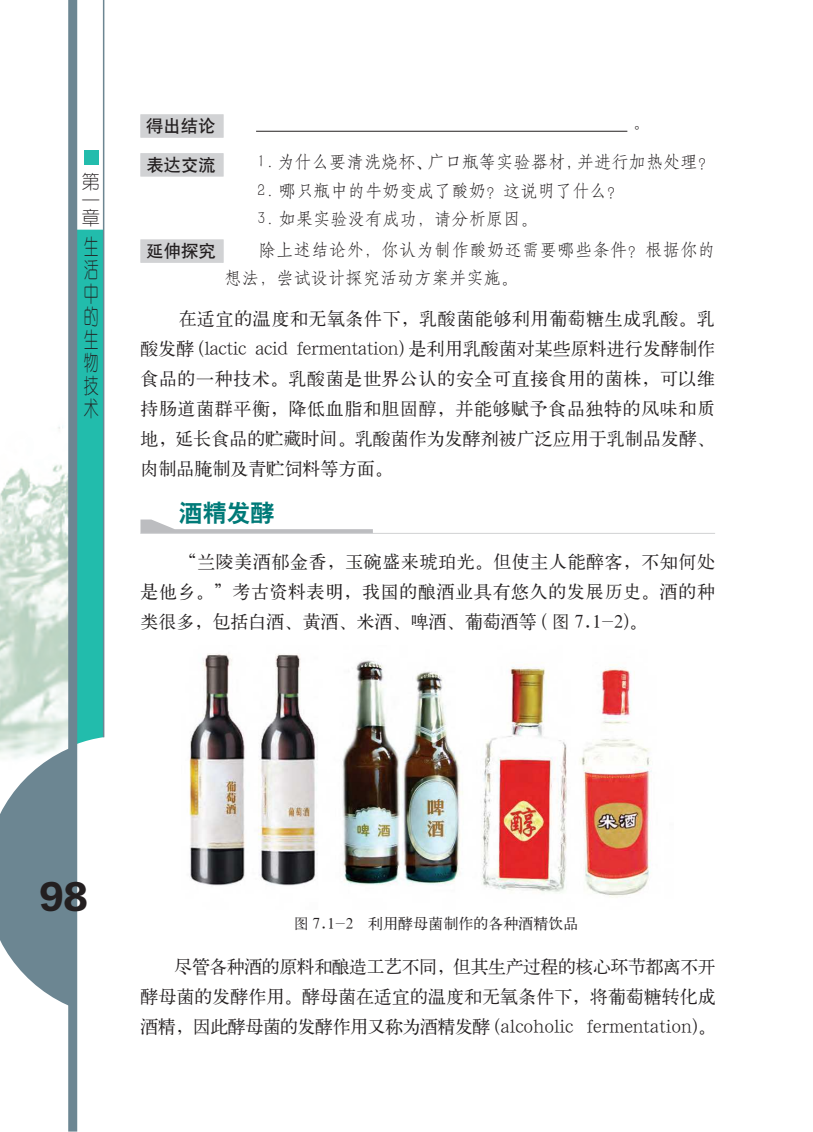
<style>
.page{position:relative;width:813px;height:1132px;background:#fff}
.page>*{position:absolute;margin:0;border:0;box-sizing:border-box;transform-origin:0 0}
.t1{font:33px "FZLTTHJW GB1 0";color:#231f20}
.t2{font:24px "H Yb 2 gj";color:#007a78}
.t3{font:21px/23.1px "FZY1 JW GB1 0";color:#231f20;text-align:justify;scale:.7 1}
.t4{font:18px/30px "H Ya 1 gj";color:#231f20;text-align:justify}
.t5{font:18px/18px "FZY1 JW GB1 0";color:#231f20;text-align:justify}
.t6{font:17.25px "H Yd 1 gj";color:#231f20}
.t7{font:17.25px/28.5px "H Yd 1 gj";letter-spacing:.02em;color:#231f20}
.t8{font:17.25px "H Yb 1 gj";color:#231f20}
.t9{font:15px "H Ya 1 gj";color:#231f20}
</style>
<div class="page">
<hr style="left:103px;top:0;width:1px;height:737px;background:#6c8692">
<svg style="left:0;top:229px;width:104px;height:779px"></svg>
<div style="left:68px;top:0;width:9px;height:1131px;background:#6c8692"></div>
<div style="left:84px;top:150px;width:15px;height:14px;background:#22bcac"></div>
<div style="left:140px;top:114px;width:83px;height:23px;background:#d1d2d4"></div>
<svg style="left:140px;top:519px;width:232px;height:14px"></svg>
<hr style="left:140px;top:533px;width:574px;height:1px;background:#d1d2d4">
<div style="left:140px;top:153px;width:83px;height:23px;background:#d1d2d4"></div>
<hr style="left:256px;top:131px;width:371px;height:1px;background:#231f20">
<div style="left:140px;top:239px;width:83px;height:23px;background:#d1d2d4;border:1px solid #d1d2d4"></div>
<img style="left:189px;top:654px;width:463px;height:244px">
<p class="t5" style="left:82px;top:173px;width:19px">第一章</p>
<p class="t3" style="left:84px;top:236px;width:22px">生活中的生物技术</p>
<p class="t8" style="left:146px;top:117px;width:70px">得出结论</p>
<p class="t8" style="left:146px;top:156px;width:70px">表达交流</p>
<p class="t6" style="left:257px;top:153px;width:459px">1. 为什么要清洗烧杯、广口瓶等实验器材，并进行加热处理？</p>
<p class="t6" style="left:257px;top:182px;width:368px">2. 哪只瓶中的牛奶变成了酸奶？这说明了什么？</p>
<p class="t6" style="left:257px;top:210px;width:282px">3. 如果实验没有成功，请分析原因。</p>
<p class="t6" style="left:632px;top:113px;width:19px">。</p>
<p class="t8" style="left:146px;top:242px;width:71px">延伸探究</p>
<p class="t7" style="left:224px;top:235px;width:492px;text-indent:34px">除上述结论外，你认为制作酸奶还需要哪些条件？根据你的想法，尝试设计探究活动方案并实施。</p>
<p class="t4" style="left:140px;top:303px;width:576px;text-indent:38px">在适宜的温度和无氧条件下，乳酸菌能够利用葡萄糖生成乳酸。乳酸发酵 (lactic acid fermentation) 是利用乳酸菌对某些原料进行发酵制作食品的一种技术。乳酸菌是世界公认的安全可直接食用的菌株，可以维持肠道菌群平衡，降低血脂和胆固醇，并能够赋予食品独特的风味和质地，延长食品的贮藏时间。乳酸菌作为发酵剂被广泛应用于乳制品发酵、肉制品腌制及青贮饲料等方面。</p>
<h2 class="t2" style="left:179px;top:500px;width:98px">酒精发酵</h2>
<p class="t4" style="left:140px;top:546px;width:576px;text-indent:38px">“兰陵美酒郁金香，玉碗盛来琥珀光。但使主人能醉客，不知何处是他乡。”考古资料表明，我国的酿酒业具有悠久的发展历史。酒的种类很多，包括白酒、黄酒、米酒、啤酒、葡萄酒等 ( 图 7.1-2)。</p>
<h1 class="t1" style="left:40px;top:877px;width:49px">98</h1>
<p class="t9" style="left:294px;top:915px;width:286px">图 7.1-2 利用酵母菌制作的各种酒精饮品</p>
<p class="t4" style="left:140px;top:950px;width:576px;text-indent:34px">尽管各种酒的原料和酿造工艺不同，但其生产过程的核心环节都离不开酵母菌的发酵作用。酵母菌在适宜的温度和无氧条件下，将葡萄糖转化成酒精，因此酵母菌的发酵作用又称为酒精发酵 (alcoholic fermentation)。</p>
</div>
